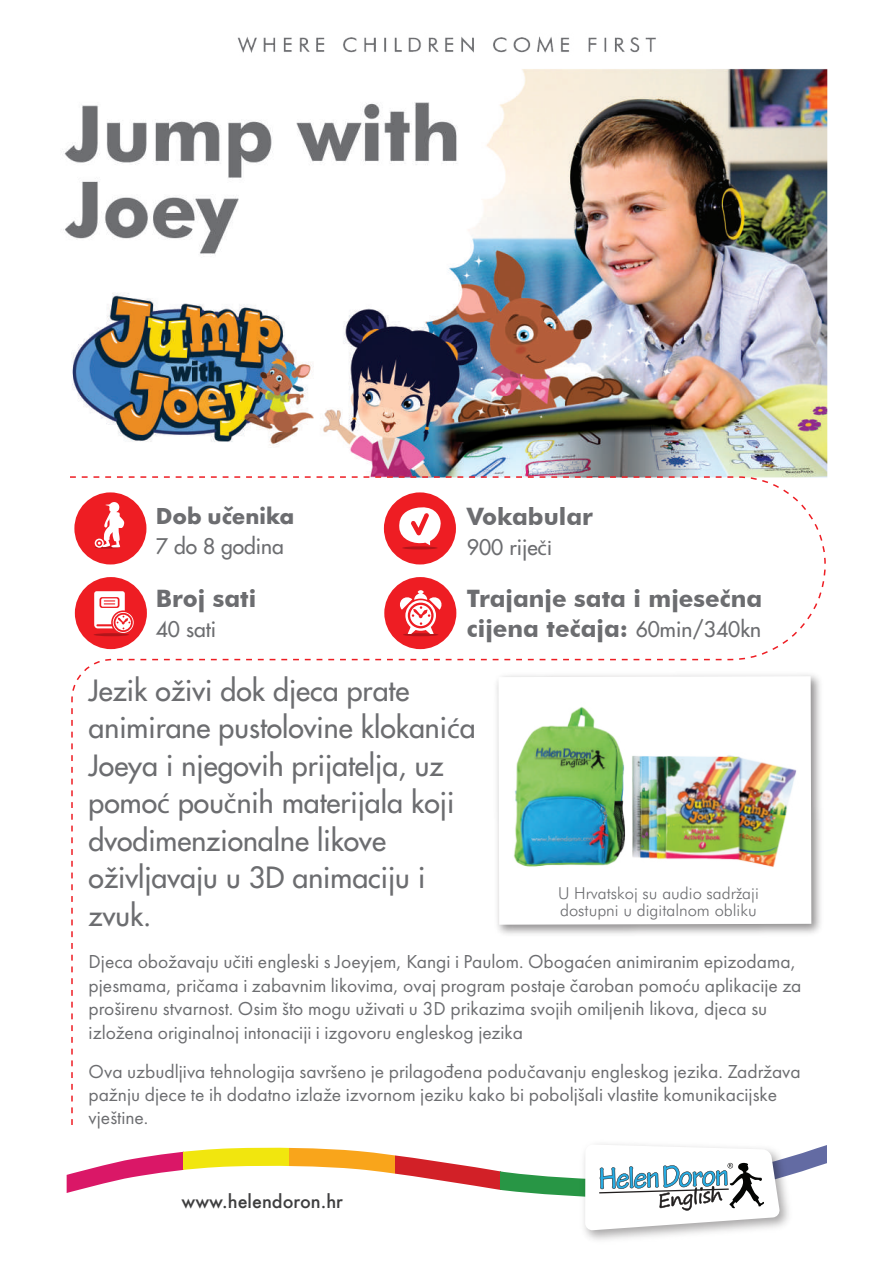
<style>
.page{position:relative;width:893px;height:1263px;background:#fff}
.page>*{position:absolute;margin:0;border:0;box-sizing:border-box;transform-origin:0 0}
.t1{font:500 28.5px/37.5px "Futura Std";color:#6c6d70}
.t2{font:700 24px/30px "Futura BT";color:#6c6d70}
.t3{font:700 24px "Futura New";color:#6c6d70}
.t4{font:500 21px "Futura Std";color:#6c6d70}
.t5{font:19.5px/23.4px "Futura New";color:#6c6d70}
.t6{font:500 18px "Futura";color:#3e3e3f}
.t7{font:300 16.5px/16.5px "Futura BT";color:#6c6d70}
.s1{font-family:"Myriad Pro";font-weight:400}
.s2{font-family:"Futura Std";font-weight:500;font-size:21px}
</style>
<div class="page">
<img style="left:63px;top:36px;width:765px;height:441px">
<svg style="left:69px;top:476px;width:758px;height:649px"></svg>
<svg style="left:67px;top:1151px;width:116px;height:42px"></svg>
<svg style="left:183px;top:1147px;width:106px;height:23px;fill:#f1e60e"></svg>
<svg style="left:289px;top:1147px;width:106px;height:27px;fill:#f9a51b"></svg>
<svg style="left:395px;top:1155px;width:105px;height:35px;fill:#d3272e"></svg>
<svg style="left:500px;top:1171px;width:77px;height:26px;fill:#289645"></svg>
<svg style="left:797px;top:1145px;width:30px;height:28px"></svg>
<img style="left:577px;top:1154px;width:220px;height:86px">
<svg style="left:585px;top:1144px;width:195px;height:86px"></svg>
<p class="t3" style="left:156px;top:501px;width:140px">Dob učenika</p>
<p class="t4" style="left:156px;top:533px;width:130px">7 do 8 godina</p>
<p class="t2" style="left:156px;top:583px;width:102px">Broj sati</p>
<p class="t4" style="left:156px;top:616px;width:62px">40 sati</p>
<p class="t2" style="left:467px;top:501px;width:128px">Vokabular</p>
<p class="t4" style="left:467px;top:534px;width:87px">900 rije<span class="s1">či</span></p>
<p class="t2" style="left:467px;top:583px;width:297px">Trajanje sata i mjesečna cijena tečaja: <span class="s2">60min/340kn</span></p>
<h1 class="t1" style="left:89px;top:672px;width:388px">Jezik oživi dok djeca prate animirane pustolovine klokani<span class="s1">ć</span>a<br>Joeya i njegovih prijatelja, uz pomo<span class="s1">ć</span> pou<span class="s1">č</span>nih materijala koji dvodimenzionalne likove oživljavaju u 3D animaciju i zvuk.</h1>
<p class="t7" style="left:558px;top:885px;width:202px">U Hrvatskoj su audio sadržaji dostupni u digitalnom obliku</p>
<p class="t5" style="left:89px;top:950px;width:714px">Djeca obožavaju učiti engleski s Joeyjem, Kangi i Paulom. Obogaćen animiranim epizodama, pjesmama, pričama i zabavnim likovima, ovaj program postaje čaroban pomoću aplikacije za proširenu stvarnost. Osim što mogu uživati u 3D prikazima svojih omiljenih likova, djeca su izložena originalnoj intonaciji i izgovoru engleskog jezika</p>
<p class="t5" style="left:89px;top:1059px;width:714px">Ova uzbudljiva tehnologija savršeno je prilagođena podučavanju engleskog jezika. Zadržava pažnju djece te ih dodatno izlaže izvornom jeziku kako bi poboljšali vlastite komunikacijske vještine.</p>
<p class="t6" style="left:181px;top:1189px;width:163px">www.helendoron.hr</p>
</div>
